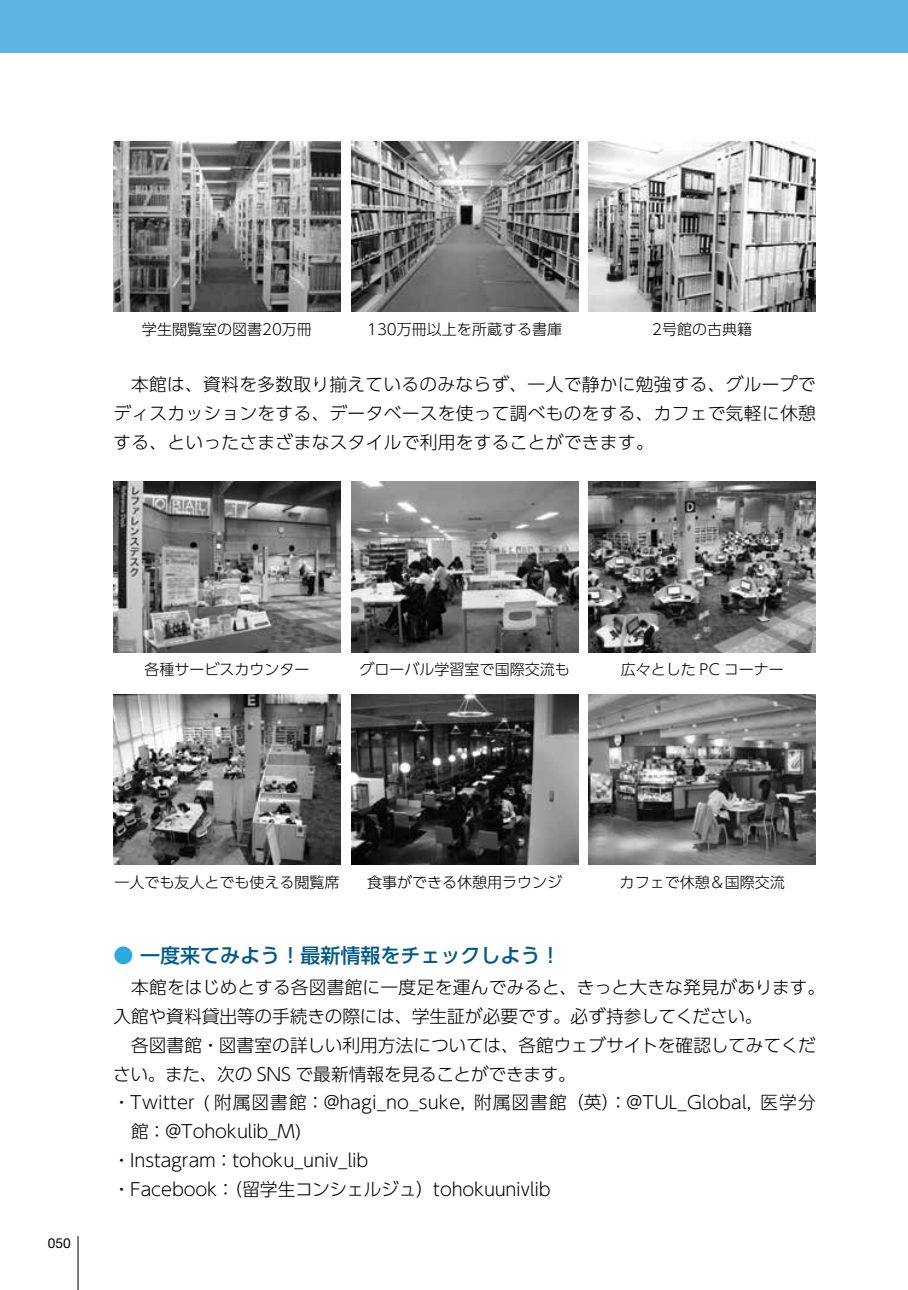
<style>
.page{position:relative;width:908px;height:1290px;background:#fff}
.page>*{position:absolute;margin:0;border:0;box-sizing:border-box;transform-origin:0 0}
.t1{font:500 20px "UD Shin Go Pro";color:#005a8a}
.t2{font:300 17.75px/28.8px "UD Shin Go Pro";color:#000}
.t3{font:300 15px "UD Shin Go Pro";color:#000}
.t4{font:13.75px "Helvetica Neue LT Std";color:#000}
.s1{color:#2ba9e1}
</style>
<div class="page">
<img style="left:113px;top:142px;width:227px;height:170px">
<img style="left:588px;top:142px;width:227px;height:170px">
<img style="left:351px;top:142px;width:227px;height:170px">
<img style="left:113px;top:482px;width:227px;height:170px">
<img style="left:113px;top:694px;width:227px;height:171px">
<img style="left:588px;top:482px;width:227px;height:170px">
<img style="left:588px;top:694px;width:227px;height:171px">
<img style="left:351px;top:482px;width:227px;height:170px">
<img style="left:351px;top:694px;width:227px;height:171px">
<hr style="left:78px;top:1236px;width:1px;height:54px;background:#000">
<hr style="left:907px;top:0;width:1px;height:53px;background:#5fb4e6">
<div style="left:0;top:0;width:907px;height:53px;background:#5fb4e6"></div>
<p class="t3" style="left:142px;top:317px;width:171px">学生閲覧室の図書20万冊</p>
<p class="t3" style="left:367px;top:317px;width:196px">130万冊以上を所蔵する書庫</p>
<p class="t3" style="left:652px;top:317px;width:101px">2号館の古典籍</p>
<p class="t2" style="left:113px;top:369px;width:703px;text-align:justify;text-indent:18px">本館は、資料を多数取り揃えているのみならず、一人で静かに勉強する、グループでディスカッションをする、データベースを使って調べものをする、カフェで気軽に休憩する、といったさまざまなスタイルで利用をすることができます。</p>
<p class="t3" style="left:144px;top:657px;width:167px">各種サービスカウンター</p>
<p class="t3" style="left:359px;top:657px;width:212px">グローバル学習室で国際交流も</p>
<p class="t3" style="left:620px;top:657px;width:164px">広々とした PC コーナー</p>
<p class="t4" style="left:48px;top:1234px;width:24px">050</p>
<p class="t3" style="left:114px;top:870px;width:227px">一人でも友人とでも使える閲覧席</p>
<p class="t3" style="left:367px;top:870px;width:197px">食事ができる休憩用ラウンジ</p>
<p class="t1" style="left:113px;top:939px;width:448px"><span class="s1">●</span> 一度来てみよう！最新情報をチェックしよう！</p>
<p class="t3" style="left:619px;top:870px;width:167px">カフェで休憩＆国際交流</p>
<p class="t2" style="left:113px;top:972px;width:713px;text-indent:18px">本館をはじめとする各図書館に一度足を運んでみると、きっと大きな発見があります。入館や資料貸出等の手続きの際には、学生証が必要です。必ず持参してください。</p>
<p class="t2" style="left:131px;top:1030px;width:686px">各図書館・図書室の詳しい利用方法については、各館ウェブサイトを確認してみてくだ</p>
<p class="t2" style="left:113px;top:1059px;width:464px">さい。また、次の SNS で最新情報を見ることができます。</p>
<p class="t2" style="left:113px;top:1088px;width:704px">・Twitter ( 附属図書館：@hagi_no_suke, 附属図書館（英）：@TUL_Global, 医学分</p>
<p class="t2" style="left:131px;top:1116px;width:172px">館：@Tohokulib_M)</p>
<p class="t2" style="left:113px;top:1145px;width:257px">・Instagram：tohoku_univ_lib</p>
<p class="t2" style="left:113px;top:1174px;width:439px">・Facebook：（留学生コンシェルジュ）tohokuunivlib</p>
</div>
